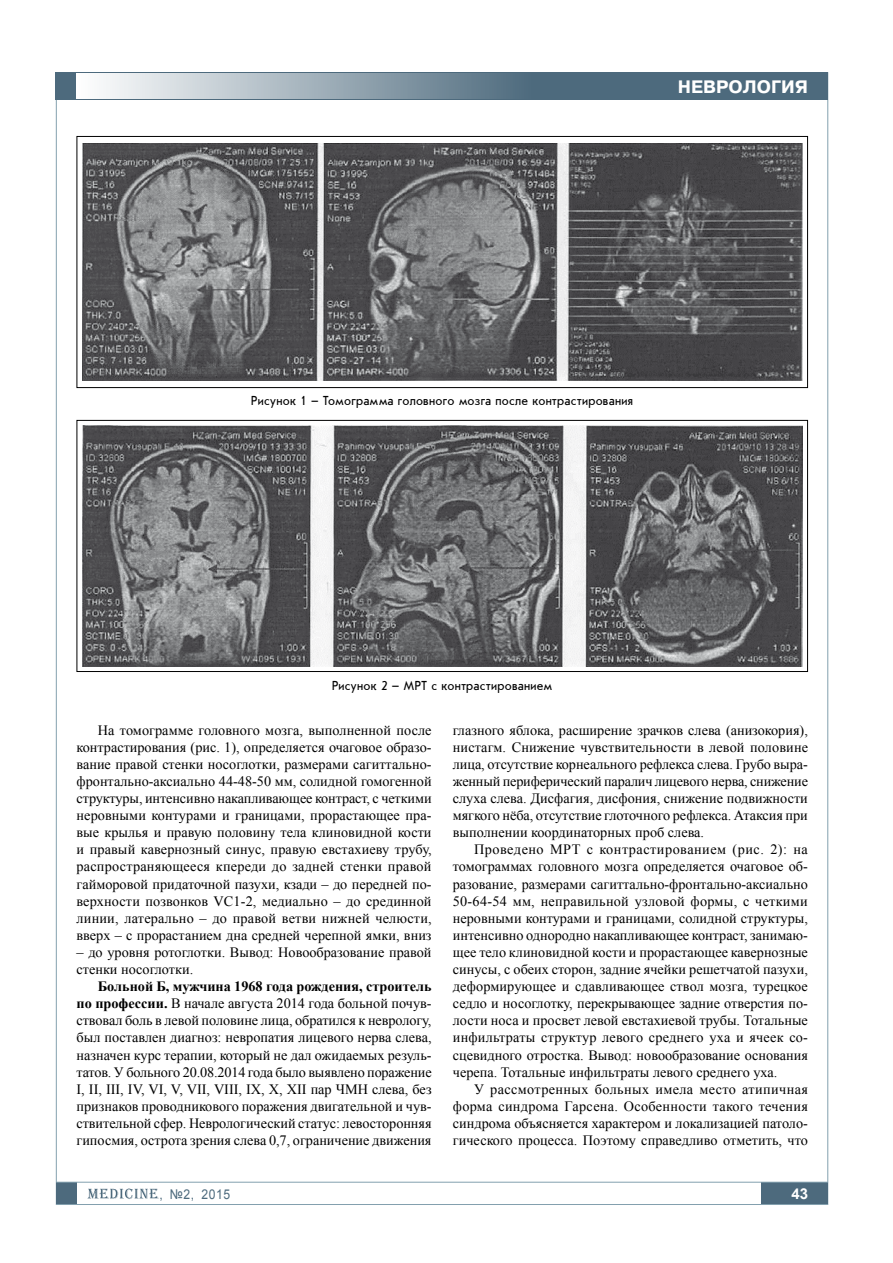
<style>
.page{position:relative;width:893px;height:1263px;background:#fff}
.page>*{position:absolute;margin:0;border:0;box-sizing:border-box;transform-origin:0 0}
.t1{font:700 18px "Pragmatica C";color:#fff}
.t2{font:700 15px "Arial";color:#fff}
.t3{font:14.25px/17.1px "Times New Roman";color:#000;text-align:justify}
.t4{font:13.5px "Journal Sans";letter-spacing:.015em;color:#000;scale:.9 1}
.t5{font:13.5px "Arial";color:#4d6a7d;scale:.9 1}
.s1{font-weight:700}
</style>
<div class="page">
<div style="left:761px;top:1182px;width:67px;height:22px;background:#4d6a7d"></div>
<div style="left:56px;top:1182px;width:21px;height:22px;background:#4d6a7d"></div>
<svg style="left:87px;top:1188px;width:72px;height:11px"></svg>
<hr style="left:56px;top:1182px;width:772px;height:1px;background:#83a0ae">
<div style="left:56px;top:72px;width:772px;height:28px;background:#4d6a7d"></div>
<div style="left:77px;top:73px;width:463px;height:26px;background:linear-gradient(to right,#fff,#4b687b)"></div>
<img style="left:82px;top:144px;width:720px;height:236px">
<img style="left:82px;top:426px;width:720px;height:240px">
<div style="left:77px;top:136px;width:731px;height:252px;border:1px solid #000"></div>
<div style="left:77px;top:420px;width:731px;height:252px;border:1px solid #000"></div>
<p class="t1" style="left:678px;top:77px;width:132px">неврология</p>
<p class="t4" style="left:251px;top:394px;width:426px">Рисунок 1 – Томограмма головного мозга после контрастирования</p>
<p class="t4" style="left:332px;top:679px;width:246px">Рисунок 2 – МРТ с контрастированием</p>
<p class="t3" style="left:77px;top:721px;width:357px;text-indent:21px">На томограмме головного мозга, выполненной после контрастирования (рис. 1), определяется очаговое образо&shy;вание правой стенки носоглотки, размерами сагиттально&shy;фронтально-аксиально 44-48-50 мм, солидной гомогенной структуры, интенсивно накапливающее контраст, с четкими неровными контурами и границами, прорастающее пра&shy;вые крылья и правую половину тела клиновидной кости и правый кавернозный синус, правую евстахиеву трубу, распространяющееся кпереди до задней стенки правой гайморовой придаточной пазухи, кзади – до передней по&shy;верхности позвонков VC1-2, медиально – до срединной линии, латерально – до правой ветви нижней челюсти, вверх – с прорастанием дна средней черепной ямки, вниз</p>
<p class="t3" style="left:77px;top:943px;width:357px">– до уровня ротоглотки. Вывод: Новообразование правой стенки носоглотки.</p>
<p class="t3" style="left:77px;top:977px;width:357px;text-indent:21px"><span class="s1">Больной Б, мужчина 1968 года рождения, строитель по профессии.</span> В начале августа 2014 года больной почув&shy;ствовал боль в левой половине лица, обратился к неврологу, был поставлен диагноз: невропатия лицевого нерва слева, назначен курс терапии, который не дал ожидаемых резуль&shy;татов. У больного 20.08.2014 года было выявлено поражение I, II, III, IV, VI, V, VII, VIII, IX, X, XII пар ЧМН слева, без признаков проводникового поражения двигательной и чув&shy;ствительной сфер. Неврологический статус: левосторонняя гипосмия, острота зрения слева 0,7, ограничение движения</p>
<p class="t3" style="left:453px;top:721px;width:357px">глазного яблока, расширение зрачков слева (анизокория), нистагм. Снижение чувствительности в левой половине лица, отсутствие корнеального рефлекса слева. Грубо выра&shy;женный периферический паралич лицевого нерва, снижение слуха слева. Дисфагия, дисфония, снижение подвижности мягкого нёба, отсутствие глоточного рефлекса. Атаксия при выполнении координаторных проб слева.</p>
<p class="t3" style="left:453px;top:841px;width:357px;text-indent:21px">Проведено МРТ с контрастированием (рис. 2): на томограммах головного мозга определяется очаговое об&shy;разование, размерами сагиттально-фронтально-аксиально 50-64-54 мм, неправильной узловой формы, с четкими неровными контурами и границами, солидной структуры, интенсивно однородно накапливающее контраст, занимаю&shy;щее тело клиновидной кости и прорастающее кавернозные синусы, с обеих сторон, задние ячейки решетчатой пазухи, деформирующее и сдавливающее ствол мозга, турецкое седло и носоглотку, перекрывающее задние отверстия по&shy;лости носа и просвет левой евстахиевой трубы. Тотальные инфильтраты структур левого среднего уха и ячеек со&shy;сцевидного отростка. Вывод: новообразование основания черепа. Тотальные инфильтраты левого среднего уха.</p>
<p class="t3" style="left:453px;top:1080px;width:357px;text-indent:21px">У рассмотренных больных имела место атипичная форма синдрома Гарсена. Особенности такого течения синдрома объясняется характером и локализацией патоло&shy;гического процесса. Поэтому справедливо отметить, что</p>
<p class="t5" style="left:159px;top:1185px;width:80px">, №2, 2015</p>
<p class="t2" style="left:791px;top:1183px;width:18px">43</p>
</div>
